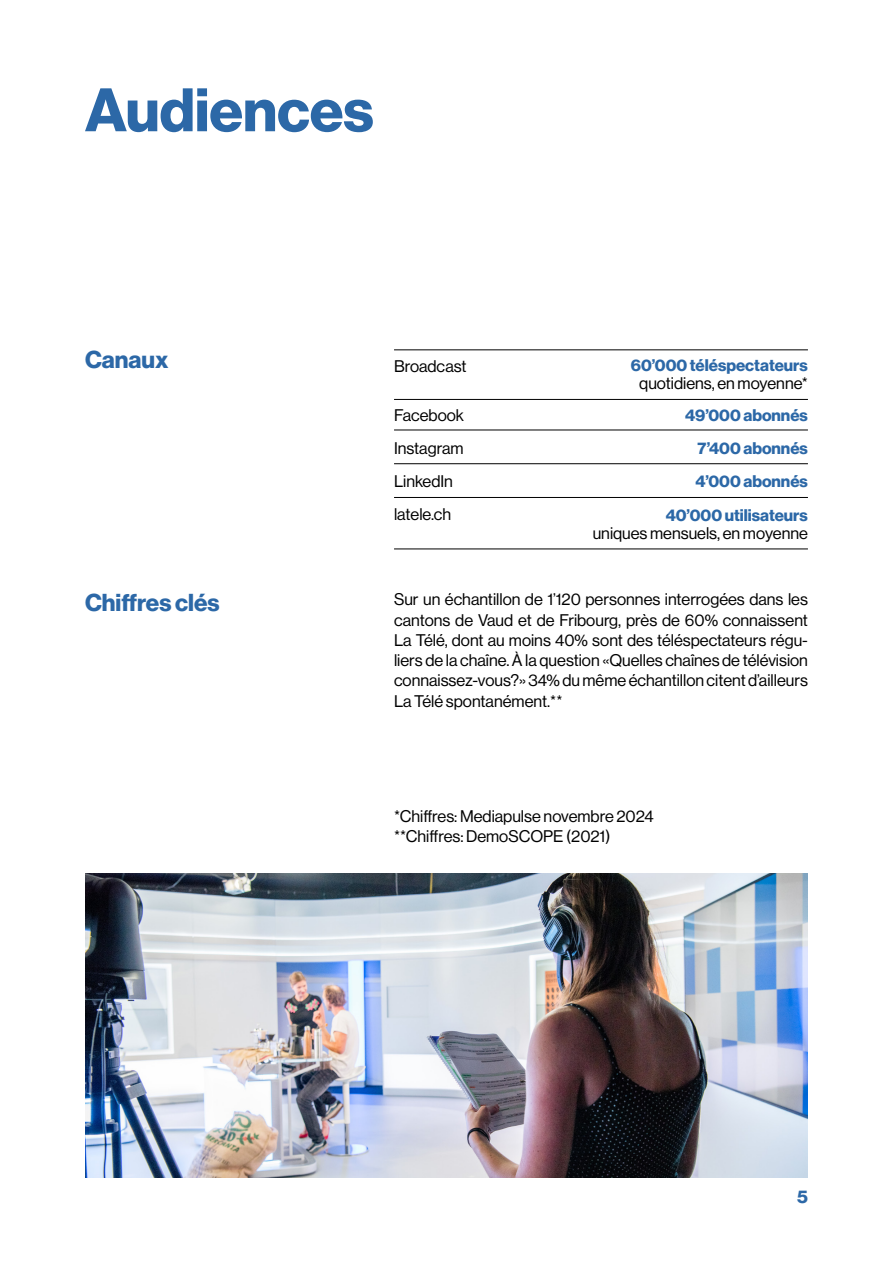
<style>
.page{position:relative;width:893px;height:1263px;background:#fff}
.page>*{position:absolute;margin:0;border:0;box-sizing:border-box;transform-origin:0 0}
.t1{font:60px "N Haas Grotesk DS Std 75 Bd";color:#2c68a7}
.t2{font:24px "N Haas Grotesk DS Std 75 Bd";color:#2c68a7}
.t3{font:18px "N Haas Grotesk DS Std 75 Bd";color:#2c68a7}
.t4{font:16.5px/20.2px "N Haas Grotesk DS Std 55 Rg";color:#000}
.t5{font:16.5px/33px "N Haas Grotesk DS Std 75 Bd";color:#2c68a7;text-align:justify}
</style>
<div class="page">
<img style="left:85px;top:874px;width:723px;height:304px">
<hr style="left:394px;top:399px;width:414px;height:1px;background:#000">
<hr style="left:394px;top:430px;width:414px;height:1px;background:#000">
<hr style="left:394px;top:463px;width:414px;height:1px;background:#000">
<hr style="left:394px;top:497px;width:414px;height:1px;background:#000">
<hr style="left:394px;top:349px;width:414px;height:1px;background:#000">
<hr style="left:394px;top:548px;width:414px;height:1px;background:#000">
<h1 class="t1" style="left:85px;top:75px;width:290px">Audiences</h1>
<h2 class="t2" style="left:85px;top:346px;width:85px">Canaux</h2>
<h2 class="t2" style="left:85px;top:589px;width:136px">Chiffres clés</h2>
<p class="t4" style="left:394px;top:356px;width:74px">Broadcast</p>
<p class="t5" style="left:631px;top:349px;width:179px">60’000 téléspectateurs</p>
<p class="t4" style="left:639px;top:374px;width:170px">quotidiens, en moyenne*</p>
<p class="t4" style="left:394px;top:399px;width:71px;line-height:33px">Facebook<br>Instagram<br>LinkedIn latele.ch</p>
<p class="t5" style="left:695px;top:399px;width:114px;text-indent:-10px">49’000 abonnés 7’400 abonnés 4’000 abonnés</p>
<p class="t5" style="left:666px;top:499px;width:144px">40’000 utilisateurs</p>
<p class="t4" style="left:593px;top:523px;width:217px">uniques mensuels, en moyenne</p>
<p class="t4" style="left:394px;top:590px;width:415px;text-align:justify">Sur un échantillon de 1’120 personnes interrogées dans les cantons de Vaud et de Fribourg, près de 60% connaissent La Télé, dont au moins 40% sont des téléspectateurs régu&shy;liers de la chaîne. À la question «Quelles chaînes de télévision connaissez-vous?» 34% du même échantillon citent d’ailleurs La Télé spontanément.**</p>
<p class="t4" style="left:394px;top:806px;width:261px">*Chiffres: Mediapulse novembre 2024 **Chiffres: DemoSCOPE (2021)</p>
<p class="t3" style="left:797px;top:1186px;width:12px">5</p>
</div>
